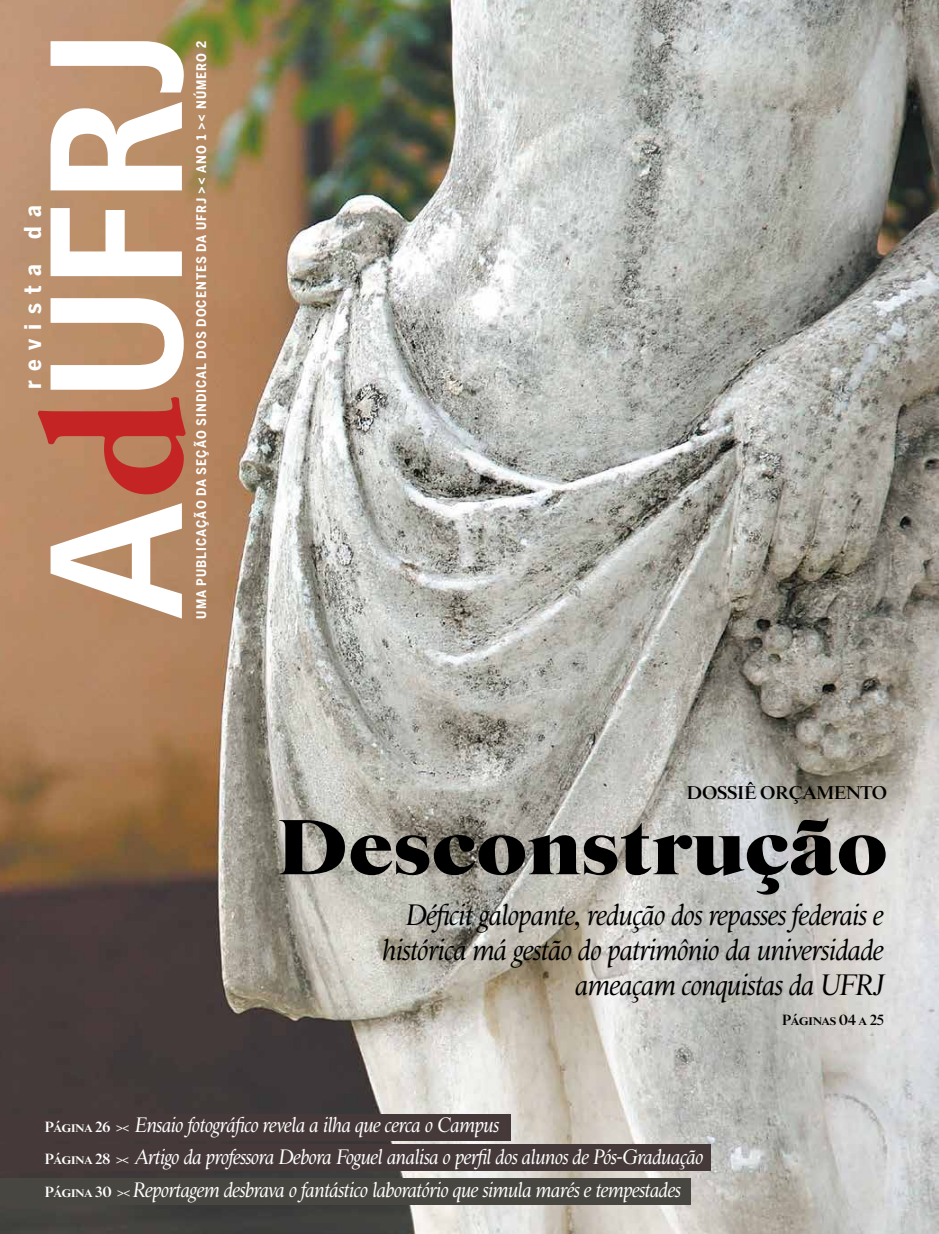
<style>
.page{position:relative;width:939px;height:1234px;background:#fff}
.page>*{position:absolute;margin:0;border:0;box-sizing:border-box;transform-origin:0 0}
.t1{font:900 79px "Starling";letter-spacing:.01em;color:#000}
.t2{font:italic 30px/35px "Starling";letter-spacing:-.04em;color:#000;text-align:right}
.t3{font:700 23.12px "Benton Sans Cond";letter-spacing:.4em;color:#fff}
.t4{font:italic 21.25px "Starling";letter-spacing:-.04em;color:#fff}
.t5{font:700 18.75px "Starling";letter-spacing:-.04em;color:#000}
.t6{font:15px "Starling Bold SC";letter-spacing:-.04em;color:#000}
.t7{font:700 13.12px "Benton Sans Cond";letter-spacing:.08em;color:#fff}
.s1{font-family:"Starling Bold SC";font-style:normal;font-size:15px}
.s2{font-weight:700;font-style:normal;font-size:15px}
</style>
<div class="page">
<img style="left:0;top:0;width:939px;height:1233px">
<svg style="left:51px;top:503px;width:131px;height:115px"></svg>
<svg style="left:51px;top:298px;width:133px;height:91px"></svg>
<svg style="left:51px;top:208px;width:131px;height:68px"></svg>
<svg style="left:51px;top:102px;width:131px;height:88px"></svg>
<svg style="left:51px;top:41px;width:133px;height:51px"></svg>
<svg style="left:38px;top:396px;width:148px;height:98px;background:#bd5f49"></svg>
<div style="left:0;top:1113px;width:510px;height:27px;background:#453a39"></div>
<div style="left:0;top:1143px;width:710px;height:26px;background:#453a39"></div>
<div style="left:0;top:1177px;width:690px;height:27px;background:#474641"></div>
<p class="t3" style="left:19px;top:388px;width:185px;rotate:-90deg">revista da</p>
<p class="t7" style="left:194px;top:618px;width:579px;rotate:-90deg">UMA PUBLICAÇÃO DA SEÇÃO SINDICAL DOS DOCENTES DA UFRJ &gt;&lt; ANO 1 &gt;&lt; NÚMERO 2</p>
<p class="t5" style="left:687px;top:782px;width:203px">DOSSIÊ ORÇAMENTO</p>
<h1 class="t1" style="left:277px;top:804px;width:612px">Desconstrução</h1>
<h2 class="t2" style="left:382px;top:899px;width:504px">Déficit galopante, redução dos repasses federais e histórica má gestão do patrimônio da universidade ameaçam conquistas da UFRJ</h2>
<p class="t6" style="left:782px;top:1011px;width:104px">Páginas 04 a 25</p>
<p class="t4" style="left:44px;top:1112px;width:456px"><span class="s1">Página 26</span> <span class="s2">&gt;&lt;</span> Ensaio fotográfico revela a ilha que cerca o Campus</p>
<p class="t4" style="left:44px;top:1145px;width:661px"><span class="s1">Página 28</span> <span class="s2">&gt;&lt;</span> Artigo da professora Debora Foguel analisa o perfil dos alunos de Pós-Graduação</p>
<p class="t4" style="left:44px;top:1177px;width:638px"><span class="s1">Página 30</span> <span class="s2">&gt;&lt;</span> Reportagem desbrava o fantástico laboratório que simula marés e tempestades</p>
</div>
